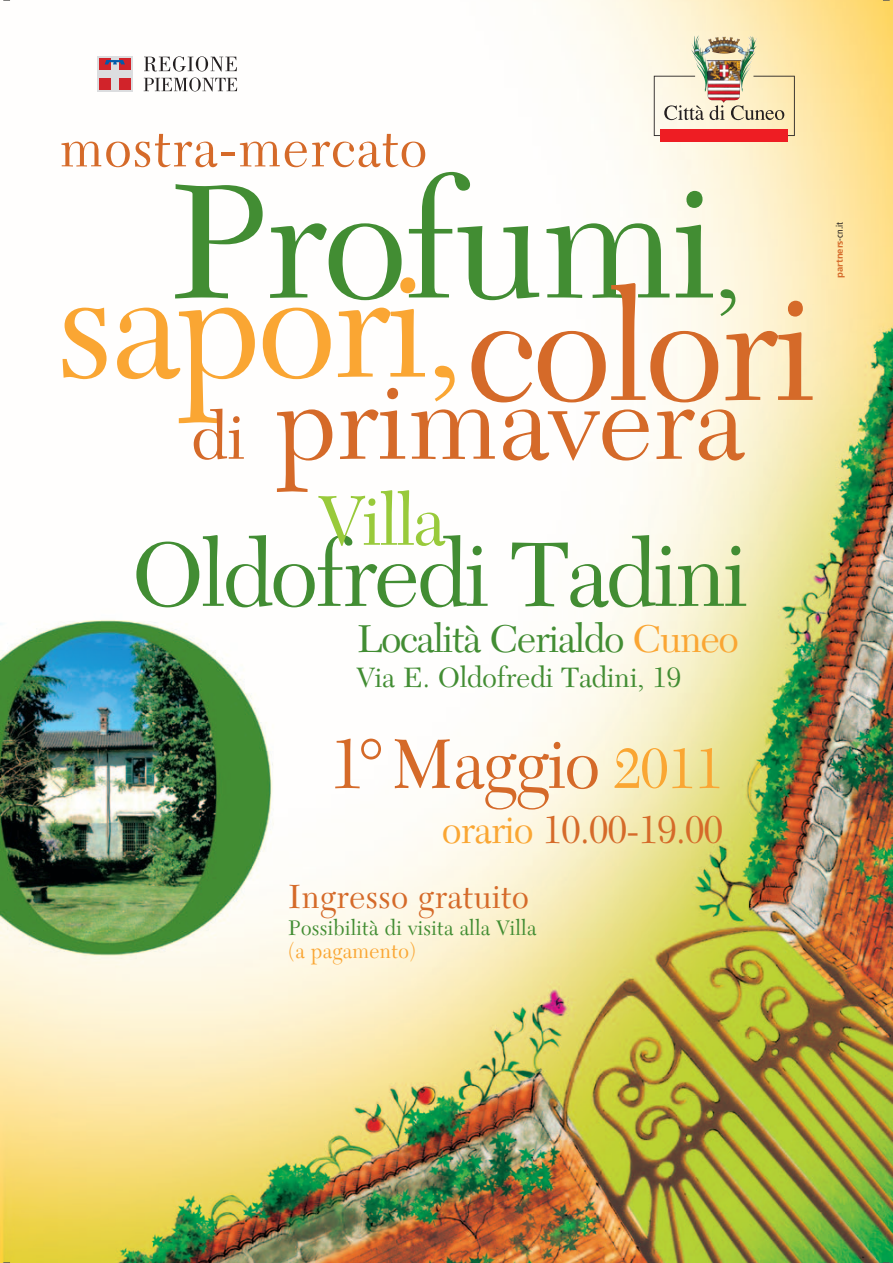
<style>
.page{position:relative;width:893px;height:1263px;background:#fff}
.page>*{position:absolute;margin:0;border:0;box-sizing:border-box;transform-origin:0 0}
.t1{font:169.2px "New Caledonia LT Std";letter-spacing:-.015em;color:#428d33}
.t2{font:157.5px "New Caledonia LT Std";letter-spacing:-.015em;color:#faa633}
.t3{font:157.5px "New Caledonia LT Std";letter-spacing:-.015em;color:#d56a29}
.t4{font:112.5px "New Caledonia LT Std";color:#d56a29}
.t5{font:95.4px "New Caledonia LT Std";letter-spacing:-.025em;color:#428d33}
.t6{font:73.5px "New Caledonia LT Std";letter-spacing:-.025em;color:#99ca3b}
.t7{font:73.05px "New Caledonia LT Std";letter-spacing:-.015em;color:#d56a29;scale:.95 1}
.t8{font:56.55px "New Caledonia LT Std";letter-spacing:.025em;color:#d56a29;scale:.95 1}
.t9{font:40.5px "New Caledonia LT Std";letter-spacing:-.025em;color:#428d33}
.t10{font:40.5px "New Caledonia LT Std";letter-spacing:-.015em;color:#d56a29;scale:.95 1}
.t11{font:34.95px "New Caledonia LT Std";letter-spacing:.015em;color:#d56a29;scale:.95 1}
.t12{font:29.25px "New Caledonia LT Std";color:#428d33}
.t13{font:22.05px "New Caledonia LT Std";letter-spacing:.015em;color:#428d33;scale:.95 1}
.t14{font:22.05px "New Caledonia LT Std";letter-spacing:.015em;color:#faa633;scale:.95 1}
.t15{font:700 9.45px "Frutiger LT Std";color:#d56a29}
.s1{font-size:118.5px}
.s2{font-size:67.5px}
.s3{color:#faa633}
.s4{font-size:59.1px;color:#faa633}
.s5{font-weight:400;font-stretch:condensed;color:#231f20}
</style>
<div class="page">
<img style="left:0;top:0;width:893px;height:1263px">
<div style="left:97px;top:56px;width:36px;height:36px;background:#dcdddf"></div>
<div style="left:99px;top:58px;width:12px;height:12px;background:#d1232a"></div>
<div style="left:99px;top:78px;width:12px;height:12px;background:#d1232a"></div>
<div style="left:119px;top:78px;width:12px;height:12px;background:#d1232a"></div>
<div style="left:119px;top:58px;width:12px;height:12px;background:#d1232a"></div>
<svg style="left:105px;top:60px;width:20px;height:4px"></svg>
<svg style="left:144px;top:56px;width:93px;height:35px"></svg>
<img style="left:691px;top:35px;width:62px;height:41px">
<svg style="left:654px;top:76px;width:141px;height:60px;background:#e4d4b9"></svg>
<div style="left:661px;top:129px;width:127px;height:13px;background:#ee1d23"></div>
<h3 class="t8" style="left:59px;top:115px;width:388px">mostra-mercato</h3>
<h1 class="t1" style="left:169px;top:143px;width:575px">Profumi<span class="s1">,</span></h1>
<h2 class="t2" style="left:57px;top:233px;width:409px">sapori,</h2>
<h2 class="t3" style="left:467px;top:256px;width:350px">colori</h2>
<h3 class="t4" style="left:191px;top:356px;width:555px"><span class="s2">di</span> primavera</h3>
<h3 class="t6" style="left:319px;top:478px;width:128px">Villa</h3>
<h3 class="t5" style="left:132px;top:519px;width:617px">Oldofredi Tadini</h3>
<h3 class="t9" style="left:357px;top:615px;width:384px">Località Cerialdo <span class="s3">Cuneo</span></h3>
<h3 class="t12" style="left:357px;top:660px;width:326px">Via E. Oldofredi Tadini, 19</h3>
<h3 class="t7" style="left:329px;top:721px;width:416px">1° Maggio <span class="s4">2011</span></h3>
<h3 class="t10" style="left:442px;top:806px;width:297px"><span class="s3">orario</span> 10.00-19.00</h3>
<h3 class="t11" style="left:288px;top:876px;width:255px">Ingresso gratuito</h3>
<p class="t13" style="left:288px;top:915px;width:263px">Possibilità di visita alla Villa</p>
<p class="t14" style="left:288px;top:938px;width:136px">(a pagamento)</p>
<p class="t15" style="left:834px;top:278px;width:57px;rotate:-90deg">partners<span class="s5">-cn.it</span></p>
</div>
